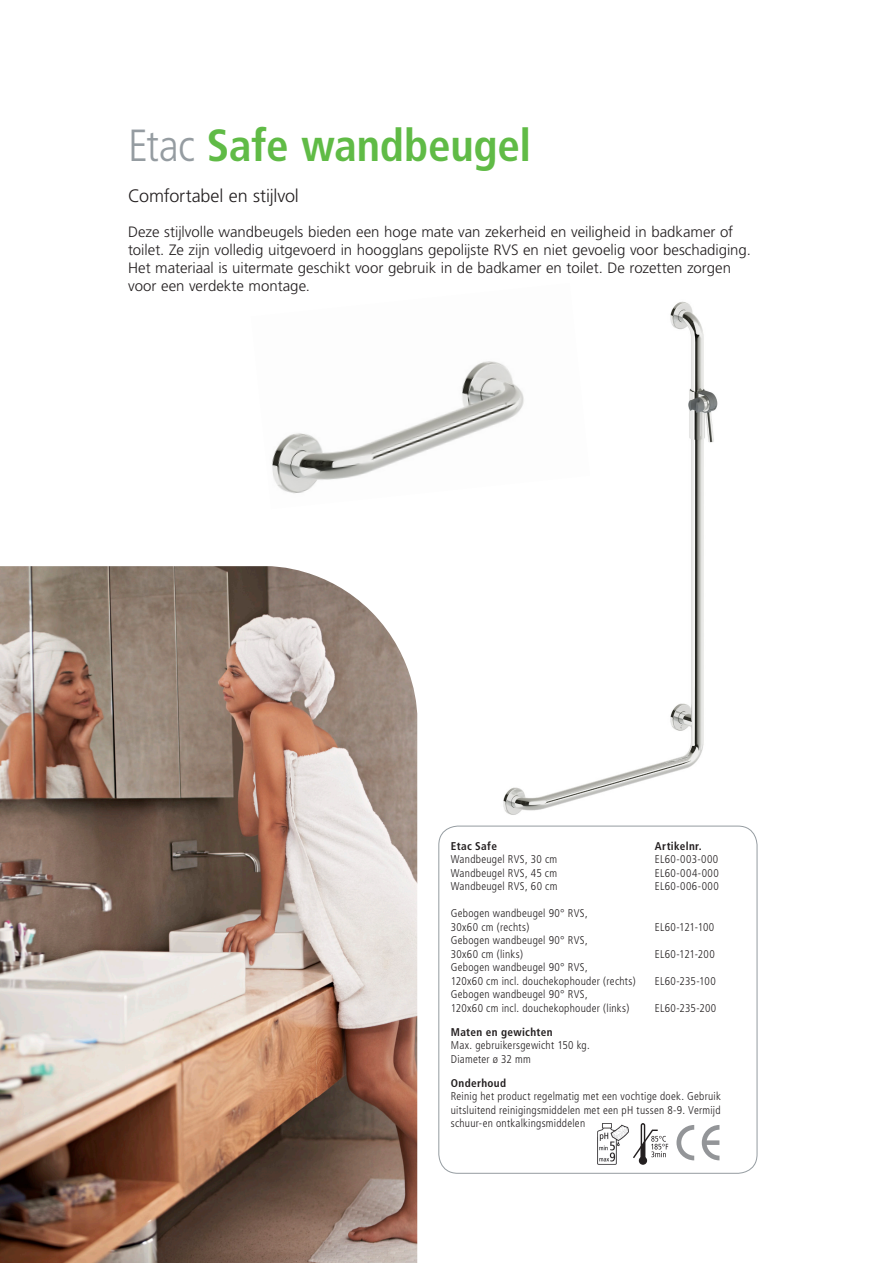
<style>
.page{position:relative;width:893px;height:1263px;background:#fff}
.page>*{position:absolute;margin:0;border:0;box-sizing:border-box;transform-origin:0 0}
.Grijze_kop{font:700 condensed 45px "Frutiger";letter-spacing:-.005em;color:#60bb46}
.Inleiding{font:300 18px "Frutiger LT Std";letter-spacing:-.01em;color:#231f20}
.platte_tekst{font:300 15px "Frutiger LT Std";color:#231f20}
.Specs_platte_tekst{font:300 condensed 11.25px/13.5px "Frutiger";letter-spacing:.025em;color:#231f20}
.Specs_tekst_kop{font:700 condensed 11.25px "Frutiger";letter-spacing:.03em;color:#231f20}
.s1{font-weight:300;color:#959ca1}
</style>
<div class="page">
<svg style="left:676px;top:1125px;width:18px;height:35px"></svg>
<svg style="left:702px;top:1125px;width:17px;height:35px"></svg>
<img style="left:598px;top:1123px;width:31px;height:41px">
<div style="left:639px;top:1156px;width:8px;height:9px;border:1px solid #231f20;border-radius:50%"></div>
<div style="left:641px;top:1123px;width:4px;height:40px;border:1px solid #231f20;border-radius:2px"></div>
<svg style="left:633px;top:1129px;width:35px;height:35px"></svg>
<div style="left:438px;top:826px;width:319px;height:348px;border:1px solid #959ca1;border-radius:19px"></div>
<img style="left:503px;top:301px;width:215px;height:514px">
<img style="left:0;top:566px;width:417px;height:697px">
<img style="left:271px;top:301px;width:319px;height:208px">
<p class="Grijze_kop" style="left:128px;top:119px;width:405px"><span class="s1">Etac</span> Safe wandbeugel</p>
<p class="Inleiding" style="left:128px;top:186px;width:172px">Comfortabel en stijlvol</p>
<p class="platte_tekst" style="left:128px;top:224px;width:607px">Deze stijlvolle wandbeugels bieden een hoge mate van zekerheid en veiligheid in badkamer of</p>
<p class="platte_tekst" style="left:128px;top:242px;width:624px">toilet. Ze zijn volledig uitgevoerd in hoogglans gepolijste RVS en niet gevoelig voor beschadiging.</p>
<p class="platte_tekst" style="left:128px;top:260px;width:604px">Het materiaal is uitermate geschikt voor gebruik in de badkamer en toilet. De rozetten zorgen</p>
<p class="platte_tekst" style="left:128px;top:278px;width:183px">voor een verdekte montage.</p>
<p class="Specs_tekst_kop" style="left:451px;top:839px;width:48px">Etac Safe</p>
<p class="Specs_tekst_kop" style="left:655px;top:839px;width:48px">Artikelnr.</p>
<p class="Specs_platte_tekst" style="left:451px;top:853px;width:108px">Wandbeugel RVS, 30 cm</p>
<p class="Specs_platte_tekst" style="left:655px;top:853px;width:65px">EL60-003-000</p>
<p class="Specs_platte_tekst" style="left:451px;top:866px;width:108px">Wandbeugel RVS, 45 cm</p>
<p class="Specs_platte_tekst" style="left:655px;top:866px;width:65px">EL60-004-000</p>
<p class="Specs_platte_tekst" style="left:451px;top:880px;width:108px">Wandbeugel RVS, 60 cm</p>
<p class="Specs_platte_tekst" style="left:655px;top:880px;width:65px">EL60-006-000</p>
<p class="Specs_platte_tekst" style="left:451px;top:907px;width:138px">Gebogen wandbeugel 90° RVS,<br>30x60 cm (rechts)</p>
<p class="Specs_platte_tekst" style="left:655px;top:920px;width:61px">EL60-121-100</p>
<p class="Specs_platte_tekst" style="left:451px;top:934px;width:138px">Gebogen wandbeugel 90° RVS,<br>30x60 cm (links)</p>
<p class="Specs_platte_tekst" style="left:451px;top:961px;width:186px">Gebogen wandbeugel 90° RVS,<br>120x60 cm incl. douchekophouder (rechts)</p>
<p class="Specs_platte_tekst" style="left:451px;top:988px;width:180px">Gebogen wandbeugel 90° RVS,<br>120x60 cm incl. douchekophouder (links)</p>
<p class="Specs_platte_tekst" style="left:655px;top:947px;width:61px">EL60-121-200</p>
<p class="Specs_platte_tekst" style="left:655px;top:974px;width:62px">EL60-235-100</p>
<p class="Specs_platte_tekst" style="left:655px;top:1001px;width:63px">EL60-235-200</p>
<p class="Specs_tekst_kop" style="left:451px;top:1025px;width:103px">Maten en gewichten</p>
<p class="Specs_platte_tekst" style="left:451px;top:1039px;width:140px">Max. gebruikersgewicht 150 kg.</p>
<p class="Specs_platte_tekst" style="left:451px;top:1052px;width:82px">Diameter ø 32 mm</p>
<p class="Specs_tekst_kop" style="left:451px;top:1076px;width:57px">Onderhoud</p>
<p class="Specs_platte_tekst" style="left:451px;top:1090px;width:272px;text-align:justify">Reinig het product regelmatig met een vochtige doek. Gebruik uitsluitend reinigingsmiddelen met een pH tussen 8-9. Vermijd schuur-en ontkalkingsmiddelen</p>
</div>
